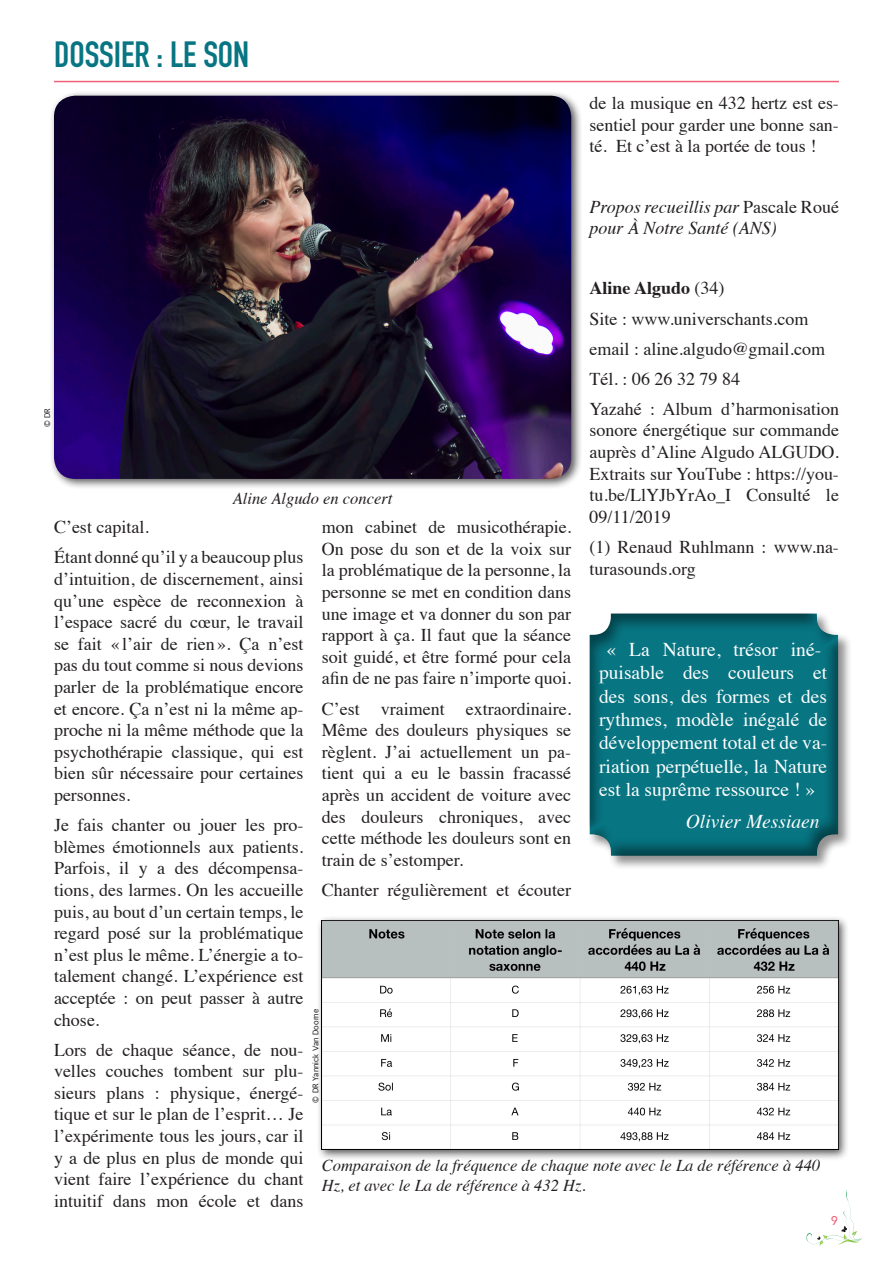
<style>
.page{position:relative;width:893px;height:1263px;background:#fff}
.page>*{position:absolute;margin:0;border:0;box-sizing:border-box;transform-origin:0 0}
.t1{font:700 36px "DIN Condensed";color:#077582}
.t2{font:19.5px/23.4px "Times";color:#fff}
.t3{font:italic 19.5px "Times";color:#fff}
.t4{font:18px/21.6px "Times";color:#231f20;text-align:justify}
.t5{font:italic 18px/21.6px "Times";color:#231f20}
.t6{font:italic 16.5px/19.8px "Times";color:#231f20}
.t7{font:16.5px "Avenir Next";color:#f06176}
.t8{font:7.5px "Geneva";color:#231f20}
.s1{font-style:normal}
.s2{font-weight:700}
</style>
<div class="page">
<hr style="left:54px;top:81px;width:785px;height:1px;background:#f06176">
<svg style="left:806px;top:1190px;width:56px;height:56px"></svg>
<div style="left:316px;top:915px;width:533px;height:245px;background:#231f20;opacity:.75"></div>
<img style="left:322px;top:920px;width:516px;height:229px">
<div style="left:587px;top:611px;width:265px;height:259px;background:#231f20;opacity:.5"></div>
<div style="left:589px;top:611px;width:265px;height:246px;background:#231f20;opacity:.5"></div>
<div style="left:49px;top:90px;width:533px;height:400px;background:#231f20;opacity:.75"></div>
<img style="left:54px;top:96px;width:517px;height:383px">
<h1 class="t1" style="left:54px;top:41px;width:197px">DOSSIER : LE SON</h1>
<p class="t4" style="left:589px;top:94px;width:251px">de la musique en 432 hertz est es&shy;sentiel pour garder une bonne san&shy;té. Et c’est à la portée de tous !</p>
<p class="t5" style="left:589px;top:197px;width:251px">Propos recueillis par <span class="s1">Pascale Roué </span>pour À Notre Santé (ANS)</p>
<p class="t4" style="left:589px;top:275px;width:251px;line-height:30.2px;text-align:left"><span class="s2">Aline Algudo</span> (34)<br>Site : www.universchants.com email : aline.algudo@gmail.com<br>Tél. : 06 26 32 79 84<br>Yazahé : Album d’harmonisation</p>
<p class="t4" style="left:589px;top:421px;width:251px">sonore énergétique sur commande auprès d’Aline Algudo ALGUDO.<br>Extraits sur YouTube : https://you&shy;tu.be/LlYJbYrAo_I Consulté le 09/11/2019</p>
<p class="t4" style="left:589px;top:538px;width:251px">(1) Renaud Ruhlmann : www.na&shy;turasounds.org</p>
<p class="t8" style="left:43px;top:427px;width:20px;rotate:-90deg">© DR</p>
<p class="t6" style="left:233px;top:490px;width:161px">Aline Algudo en concert</p>
<p class="t4" style="left:54px;top:514px;width:251px;line-height:30.2px">C’est capital.<br>Étant donné qu’il y a beaucoup plus</p>
<p class="t4" style="left:54px;top:570px;width:251px">d’intuition, de discernement, ainsi qu’une espèce de reconnexion à l’espace sacré du cœur, le travail se fait «l’air de rien». Ça n’est pas du tout comme si nous devions parler de la problématique encore et encore. Ça n’est ni la même ap&shy;proche ni la même méthode que la psychothérapie classique, qui est bien sûr nécessaire pour certaines personnes.</p>
<p class="t4" style="left:54px;top:816px;width:251px">Je fais chanter ou jouer les pro&shy;blèmes émotionnels aux patients.<br>Parfois, il y a des décompensa&shy;tions, des larmes. On les accueille puis, au bout d’un certain temps, le regard posé sur la problématique n’est plus le même. L’énergie a to&shy;talement changé. L’expérience est acceptée : on peut passer à autre chose.</p>
<p class="t4" style="left:54px;top:1040px;width:251px">Lors de chaque séance, de nou&shy;velles couches tombent sur plu&shy;sieurs plans : physique, énergé&shy;tique et sur le plan de l’esprit… Je l’expérimente tous les jours, car il y a de plus en plus de monde qui vient faire l’expérience du chant intuitif dans mon école et dans</p>
<p class="t4" style="left:322px;top:518px;width:251px">mon cabinet de musicothérapie.<br>On pose du son et de la voix sur la problématique de la personne, la personne se met en condition dans une image et va donner du son par rapport à ça. Il faut que la séance soit guidé, et être formé pour cela afin de ne pas faire n’importe quoi.</p>
<p class="t4" style="left:322px;top:699px;width:251px">C’est vraiment extraordinaire.<br>Même des douleurs physiques se règlent. J’ai actuellement un pa&shy;tient qui a eu le bassin fracassé après un accident de voiture avec des douleurs chroniques, avec cette méthode les douleurs sont en train de s’estomper.</p>
<p class="t4" style="left:322px;top:881px;width:251px">Chanter régulièrement et écouter</p>
<p class="t2" style="left:599px;top:639px;width:230px;text-indent:8px">« La Nature, trésor iné&shy;puisable des couleurs et des sons, des formes et des rythmes, modèle inégalé de développement total et de va&shy;riation perpétuelle, la Nature est la suprême ressource ! »</p>
<p class="t3" style="left:686px;top:813px;width:135px">Olivier Messiaen</p>
<p class="t8" style="left:311px;top:1102px;width:95px;rotate:-90deg">© DR Yannick Van Doorne</p>
<p class="t6" style="left:322px;top:1157px;width:500px">Comparaison de la fréquence de chaque note avec le La de référence à 440<br>Hz, et avec le La de référence à 432 Hz.</p>
<p class="t7" style="left:830px;top:1209px;width:9px">9</p>
</div>
